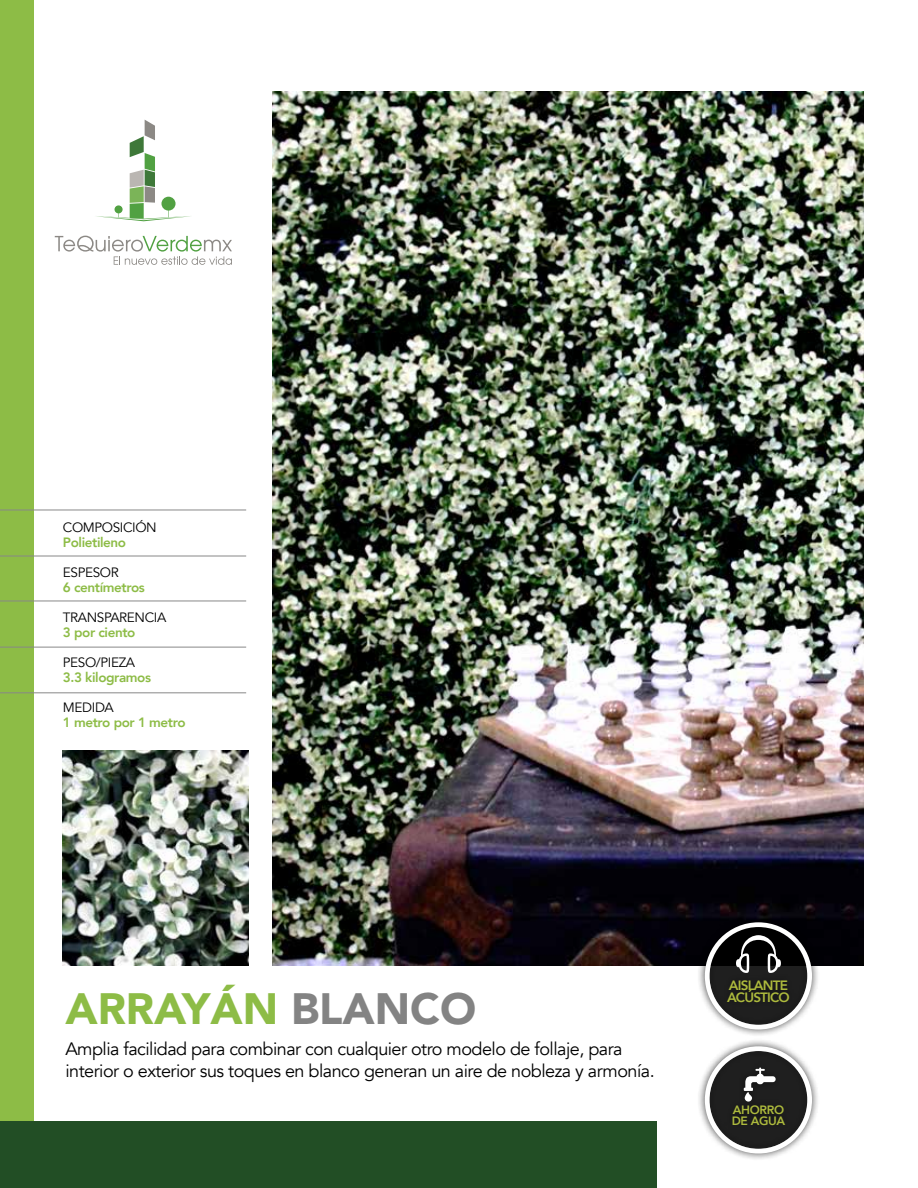
<style>
.page{position:relative;width:918px;height:1188px;background:#fff}
.page>*{position:absolute;margin:0;border:0;box-sizing:border-box;transform-origin:0 0}
.t1{font:900 43.5px "Avenir LT";color:#8dbc46}
.t2{font:18px/22.5px "Avenir";letter-spacing:-.03em;color:#000}
.t3{font:800 13.5px "Avenir";letter-spacing:-.03em;color:#8dbc46}
.t4{font:13.5px "Avenir";letter-spacing:-.03em;color:#000}
.t5{font:800 13.5px/12px "Avenir";letter-spacing:-.06em;color:#adba3d}
.t6{font:800 12.15px/10.9px "Avenir";letter-spacing:-.03em;color:#adba3d}
.s1{color:#838383}
</style>
<div class="page">
<div style="left:0;top:0;width:34px;height:1188px;background:#8dbc46"></div>
<hr style="left:0;top:510px;width:246px;height:1px;background:#888">
<hr style="left:0;top:556px;width:246px;height:1px;background:#888">
<hr style="left:0;top:601px;width:246px;height:1px;background:#888">
<hr style="left:0;top:647px;width:246px;height:1px;background:#888">
<hr style="left:0;top:692px;width:246px;height:1px;background:#888">
<img style="left:273px;top:91px;width:591px;height:874px">
<img style="left:63px;top:751px;width:186px;height:214px">
<svg style="left:96px;top:120px;width:94px;height:101px"></svg>
<div style="left:115px;top:205px;width:8px;height:8px;background:#51a142;border-radius:4px"></div>
<div style="left:161px;top:197px;width:15px;height:14px;background:#51a142;border-radius:7px"></div>
<svg style="left:55px;top:236px;width:177px;height:29px"></svg>
<div style="left:0;top:1122px;width:657px;height:66px;background:#224e25"></div>
<div style="left:697px;top:914px;width:123px;height:124px;background:#000;opacity:.75"></div>
<svg style="left:707px;top:925px;width:103px;height:102px;background:#272727"></svg>
<div style="left:705px;top:922px;width:107px;height:108px;border:5px solid #fff;border-radius:50%"></div>
<svg style="left:736px;top:935px;width:45px;height:38px"></svg>
<div style="left:697px;top:1038px;width:123px;height:124px;background:#000;opacity:.75"></div>
<svg style="left:707px;top:1049px;width:103px;height:102px;background:#2d2d2d"></svg>
<div style="left:705px;top:1046px;width:107px;height:108px;border:5px solid #fff;border-radius:50%"></div>
<svg style="left:744px;top:1067px;width:32px;height:35px"></svg>
<p class="t4" style="left:63px;top:519px;width:95px">COMPOSICIÓN</p>
<p class="t3" style="left:63px;top:532px;width:65px">Polietileno</p>
<p class="t4" style="left:63px;top:564px;width:57px">ESPESOR</p>
<p class="t3" style="left:63px;top:577px;width:83px">6 centímetros</p>
<p class="t4" style="left:63px;top:609px;width:105px">TRANSPARENCIA</p>
<p class="t3" style="left:63px;top:622px;width:74px">3 por ciento</p>
<p class="t4" style="left:63px;top:654px;width:74px">PESO/PIEZA</p>
<p class="t3" style="left:63px;top:667px;width:90px">3.3 kilogramos</p>
<p class="t4" style="left:63px;top:699px;width:52px">MEDIDA</p>
<p class="t3" style="left:63px;top:712px;width:124px">1 metro por 1 metro</p>
<h1 class="t1" style="left:65px;top:982px;width:412px">ARRAYÁN <span class="s1">BLANCO</span></h1>
<p class="t2" style="left:65px;top:1038px;width:591px">Amplia facilidad para combinar con cualquier otro modelo de follaje, para interior o exterior sus toques en blanco generan un aire de nobleza y armonía.</p>
<p class="t5" style="left:727px;top:979px;width:64px">AISLANTE<br>ACÚSTICO</p>
<p class="t6" style="left:732px;top:1104px;width:55px">AHORRO<br>DE AGUA</p>
</div>
